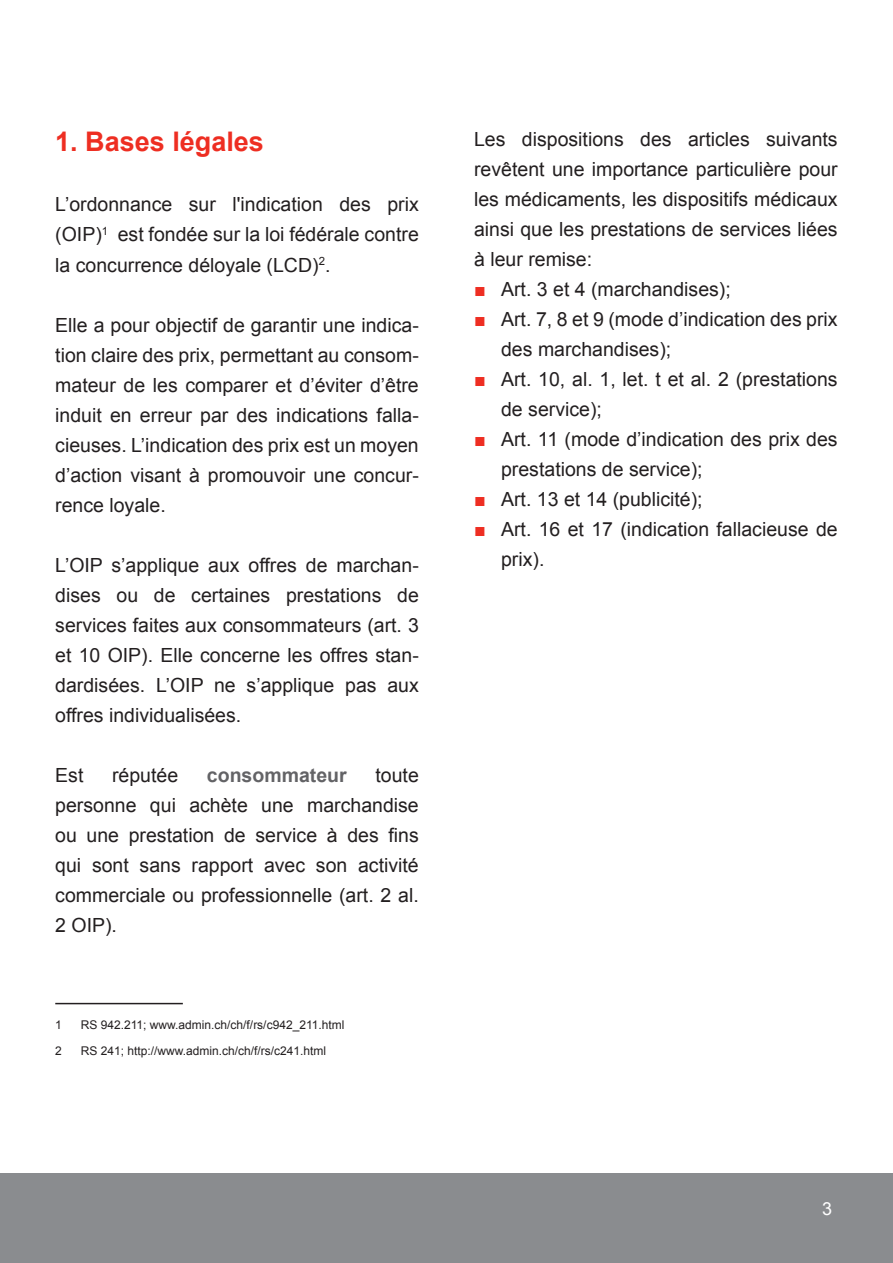
<style>
.page{position:relative;width:893px;height:1263px;background:#fff}
.page>*{position:absolute;margin:0;border:0;box-sizing:border-box;transform-origin:0 0}
.titre_1{font:700 27px "Arial";color:#ee2e22}
.texte_normal{font:19.5px/30px "Arial";color:#231f20;text-align:justify}
.puce{font:19.5px/30px "Arial";color:#231f20}
.texte_normal-2{font:700 19.5px "Arial";color:#636366}
.texte_normal-3{font:18px "Arial";color:#fff}
.Fussnote{font:12px "Arial";color:#231f20}
.s1{color:#ee2e22}
</style>
<div class="page">
<div style="left:0;top:1174px;width:893px;height:89px;background:#8a8c8f"></div>
<hr style="left:55px;top:1003px;width:128px;height:1px;background:#231f20">
<p class="titre_1" style="left:55px;top:124px;width:210px">1. Bases légales</p>
<p class="texte_normal" style="left:55px;top:190px;width:365px">L’ordonnance sur l'indication des prix (OIP)<sup>1</sup> est fondée sur la loi fédérale contre la concurrence déloyale (LCD)<sup>2</sup>.</p>
<p class="texte_normal" style="left:55px;top:310px;width:365px">Elle a pour objectif de garantir une indica&shy;tion claire des prix, permettant au consom&shy;mateur de les comparer et d’éviter d’être induit en erreur par des indications falla&shy;cieuses. L’indication des prix est un moyen d’action visant à promouvoir une concur&shy;rence loyale.</p>
<p class="texte_normal" style="left:55px;top:550px;width:365px">L’OIP s’applique aux offres de marchan&shy;dises ou de certaines prestations de services faites aux consommateurs (art. 3 et 10 OIP). Elle concerne les offres stan&shy;dardisées. L’OIP ne s’applique pas aux offres individualisées.</p>
<p class="texte_normal" style="left:55px;top:760px;width:30px">Est</p>
<p class="texte_normal" style="left:112px;top:760px;width:68px">réputée</p>
<p class="texte_normal-2" style="left:207px;top:762px;width:141px">consommateur</p>
<p class="texte_normal" style="left:55px;top:760px;width:365px;text-indent:320px">toute personne qui achète une marchandise ou une prestation de service à des fins qui sont sans rapport avec son activité commerciale ou professionnelle (art. 2 al.<br>2 OIP).</p>
<p class="Fussnote" style="left:55px;top:1017px;width:8px">1</p>
<p class="Fussnote" style="left:81px;top:1017px;width:265px">RS 942.211; www.admin.ch/ch/f/rs/c942_211.html</p>
<p class="Fussnote" style="left:55px;top:1042px;width:8px">2</p>
<p class="Fussnote" style="left:81px;top:1042px;width:247px">RS 241; http://www.admin.ch/ch/f/rs/c241.html</p>
<p class="texte_normal" style="left:474px;top:124px;width:365px">Les dispositions des articles suivants revêtent une importance particulière pour les médicaments, les dispositifs médicaux ainsi que les prestations de services liées à leur remise:</p>
<p class="puce" style="left:474px;top:274px;width:258px"><span class="s1">■</span> Art. 3 et 4 (marchandises);</p>
<p class="puce" style="left:501px;top:304px;width:338px;text-indent:-27px"><span class="s1">■</span> Art. 7, 8 et 9 (mode d’indication des prix des marchandises);</p>
<p class="puce" style="left:501px;top:364px;width:338px;text-indent:-27px"><span class="s1">■</span> Art. 10, al. 1, let. t et al. 2 (prestations de service);</p>
<p class="puce" style="left:501px;top:424px;width:338px;text-indent:-27px"><span class="s1">■</span> Art. 11 (mode d’indication des prix des prestations de service);</p>
<p class="puce" style="left:474px;top:484px;width:230px"><span class="s1">■</span> Art. 13 et 14 (publicité);</p>
<p class="puce" style="left:501px;top:514px;width:338px;text-indent:-27px"><span class="s1">■</span> Art. 16 et 17 (indication fallacieuse de prix).</p>
<p class="texte_normal-3" style="left:822px;top:1196px;width:12px">3</p>
</div>
